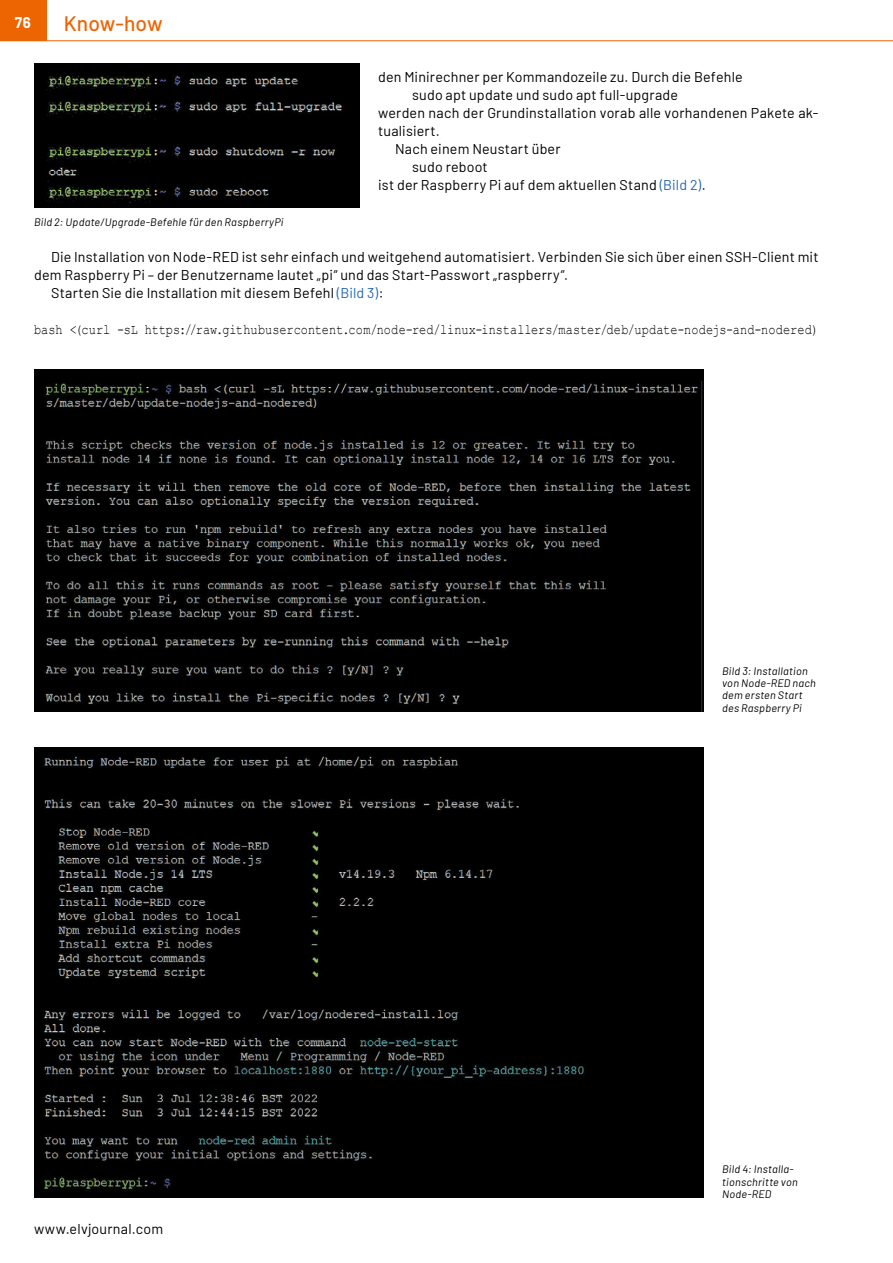
<style>
.page{position:relative;width:893px;height:1263px;background:#fff}
.page>*{position:absolute;margin:0;border:0;box-sizing:border-box;transform-origin:0 0}
.t1{font:500 21px "Barlow";color:#ec6502}
.t2{font:700 15px "Barlow";color:#fff}
.t3{font:14.25px "Barlow";letter-spacing:.015em;color:#000}
.t4{font:14.25px "Courier New";letter-spacing:.005em;color:#000;scale:.83 1}
.t5{font:italic 10.8px/12.5px "Barlow";letter-spacing:.025em;color:#000}
.s1{color:#2769b2}
</style>
<div class="page">
<div style="left:0;top:0;width:47px;height:40px;background:#ec6502"></div>
<hr style="left:0;top:40px;width:893px;height:1px;background:#ec6502">
<img style="left:34px;top:64px;width:326px;height:144px">
<img style="left:34px;top:370px;width:670px;height:342px">
<img style="left:34px;top:748px;width:670px;height:450px">
<p class="t2" style="left:15px;top:11px;width:17px">76</p>
<h1 class="t1" style="left:64px;top:8px;width:100px">Know-how</h1>
<p class="t5" style="left:34px;top:215px;width:251px">Bild 2: Update/Upgrade-Befehle für den RaspberryPi</p>
<p class="t3" style="left:378px;top:66px;width:366px">den Minirechner per Kommandozeile zu. Durch die Befehle</p>
<p class="t3" style="left:412px;top:84px;width:267px">sudo apt update und sudo apt full-upgrade</p>
<p class="t3" style="left:378px;top:102px;width:442px">werden nach der Grundinstallation vorab alle vorhandenen Pakete ak-</p>
<p class="t3" style="left:378px;top:120px;width:63px">tualisiert.</p>
<p class="t3" style="left:395px;top:138px;width:167px">Nach einem Neustart über</p>
<p class="t3" style="left:412px;top:156px;width:77px">sudo reboot</p>
<p class="t3" style="left:378px;top:174px;width:329px">ist der Raspberry Pi auf dem aktuellen Stand <span class="s1">(Bild 2)</span>.</p>
<p class="t3" style="left:51px;top:246px;width:769px">Die Installation von Node-RED ist sehr einfach und weitgehend automatisiert. Verbinden Sie sich über einen SSH-Client mit</p>
<p class="t3" style="left:34px;top:264px;width:535px">dem Raspberry Pi – der Benutzername lautet „pi“ und das Start-Passwort „raspberry“.</p>
<p class="t3" style="left:51px;top:282px;width:334px">Starten Sie die Installation mit diesem Befehl <span class="s1">(Bild 3)</span>:</p>
<p class="t4" style="left:34px;top:321px;width:947px">bash &lt;(curl -sL https://raw.githubusercontent.com/node-red/linux-installers/master/deb/update-nodejs-and-nodered)</p>
<p class="t5" style="left:722px;top:664px;width:95px">Bild 3: Installation von Node-RED nach dem ersten Start des Raspberry Pi</p>
<p class="t3" style="left:34px;top:1218px;width:131px">www.elvjournal.com</p>
<p class="t5" style="left:722px;top:1162px;width:77px">Bild 4: Installa&shy;tionschritte von<br>Node-RED</p>
</div>
